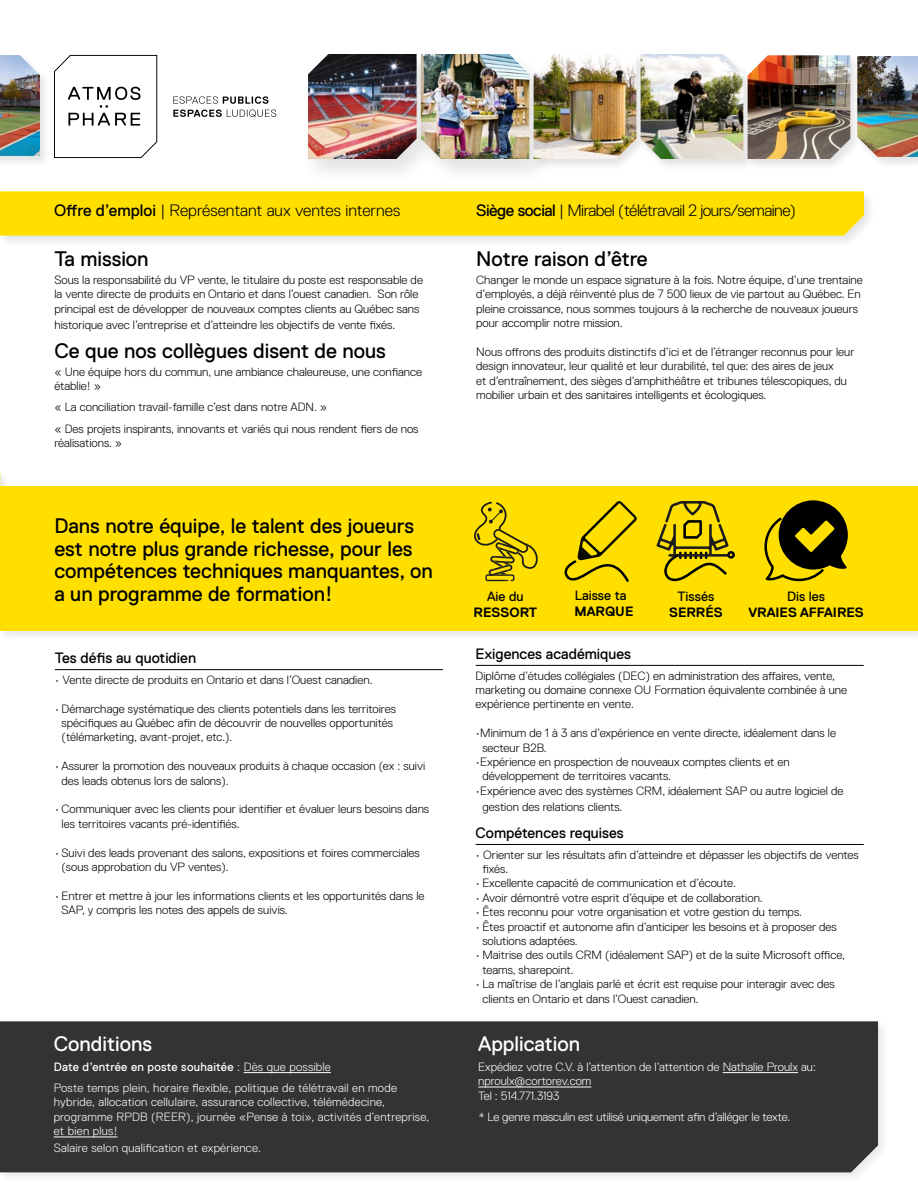
<style>
.page{position:relative;width:918px;height:1188px;background:#fff}
.page>*{position:absolute;margin:0;border:0;box-sizing:border-box;transform-origin:0 0}
.t1{font:21px/22.5px "Replica Pro";color:#000}
.t2{font:21px "Replica Pro";color:#fff}
.t3{font:300 16.5px "Replica Pro";letter-spacing:-.03em;color:#000}
.t4{font:300 16.5px "Replica Pro";color:#000}
.t5{font:15px "Replica Pro";color:#000}
.t6{font:13.5px/16.2px "Replica Pro";color:#000}
.t7{font:700 13.5px "Replica Pro";color:#000}
.Style_de_paragraphe_1{font:300 12px/14.4px "Replica Pro";color:#000}
.t8{font:300 12px/14.4px "Replica Pro";letter-spacing:.02em;color:#fff}
.t9{font:300 12px/14.4px "Replica Pro";color:#fff}
.t10{font:300 12px "Replica Pro";letter-spacing:-.01em;color:#fff}
.t11{font:12px "Replica Pro";letter-spacing:.02em;color:#fff}
.s1{font-weight:400}
.s2{font-weight:300}
.s3{font-weight:700}
</style>
<div class="page">
<div style="left:0;top:470px;width:12px;height:154px;background:#000;opacity:.1"></div>
<div style="left:0;top:53px;width:51px;height:115px;background:#000;opacity:.11"></div>
<img style="left:0;top:55px;width:40px;height:101px">
<div style="left:0;top:484px;width:918px;height:158px;background:#f5f5f5"></div>
<div style="left:0;top:486px;width:918px;height:145px;background:#fedf00"></div>
<hr style="left:476px;top:665px;width:388px;height:1px;background:#000">
<hr style="left:476px;top:844px;width:388px;height:1px;background:#000">
<div style="left:0;top:189px;width:876px;height:59px;background:#000;opacity:.1"></div>
<div style="left:0;top:191px;width:864px;height:45px;background:#fedf00"></div>
<hr style="left:55px;top:669px;width:388px;height:1px;background:#000">
<div style="left:0;top:1019px;width:890px;height:165px;background:#000;opacity:.1"></div>
<div style="left:0;top:1021px;width:878px;height:151px;background:#333"></div>
<hr style="left:244px;top:1072px;width:87px;height:1px;background:#fff">
<hr style="left:54px;top:1137px;width:64px;height:1px;background:#fff">
<hr style="left:723px;top:1072px;width:75px;height:1px;background:#fff">
<hr style="left:478px;top:1087px;width:113px;height:1px;background:#fff">
<svg style="left:54px;top:55px;width:103px;height:103px"></svg>
<svg style="left:173px;top:96px;width:96px;height:8px"></svg>
<svg style="left:173px;top:110px;width:103px;height:7px"></svg>
<div style="left:638px;top:52px;width:117px;height:120px;background:#000;opacity:.11"></div>
<img style="left:648px;top:54px;width:95px;height:105px">
<div style="left:414px;top:50px;width:138px;height:134px;background:#000;opacity:.11"></div>
<img style="left:439px;top:54px;width:90px;height:105px">
<div style="left:531px;top:53px;width:117px;height:118px;background:#000;opacity:.11"></div>
<img style="left:534px;top:54px;width:102px;height:105px">
<div style="left:301px;top:50px;width:138px;height:134px;background:#000;opacity:.11"></div>
<img style="left:308px;top:54px;width:109px;height:105px">
<div style="left:745px;top:54px;width:117px;height:117px;background:#000;opacity:.11"></div>
<img style="left:748px;top:55px;width:102px;height:104px">
<div style="left:854px;top:54px;width:64px;height:115px;background:#000;opacity:.11"></div>
<img style="left:857px;top:56px;width:61px;height:101px">
<svg style="left:474px;top:502px;width:64px;height:79px"></svg>
<svg style="left:565px;top:501px;width:72px;height:81px"></svg>
<svg style="left:657px;top:501px;width:78px;height:80px"></svg>
<svg style="left:764px;top:500px;width:84px;height:82px"></svg>
<p class="t4" style="left:54px;top:201px;width:348px"><span class="s1">Offre d’emploi</span> | Représentant aux ventes internes</p>
<p class="t3" style="left:476px;top:201px;width:321px"><span class="s1">Siège social</span> | Mirabel (télétravail 2 jours/semaine)</p>
<p class="t1" style="left:54px;top:248px;width:96px">Ta mission</p>
<p class="Style_de_paragraphe_1" style="left:54px;top:272px;width:370px">Sous la responsabilité du VP vente, le titulaire du poste est responsable de la vente directe de produits en Ontario et dans l’ouest canadien. Son rôle principal est de développer de nouveaux comptes clients au Québec sans</p>
<p class="Style_de_paragraphe_1" style="left:54px;top:318px;width:342px">historique avec l’entreprise et d’atteindre les objectifs de vente fixés.</p>
<p class="t1" style="left:54px;top:340px;width:333px">Ce que nos collègues disent de nous</p>
<p class="Style_de_paragraphe_1" style="left:54px;top:365px;width:369px">« Une équipe hors du commun, une ambiance chaleureuse, une confiance établie! »</p>
<p class="Style_de_paragraphe_1" style="left:54px;top:400px;width:274px">« La conciliation travail-famille c’est dans notre ADN. »</p>
<p class="Style_de_paragraphe_1" style="left:54px;top:421px;width:366px">« Des projets inspirants, innovants et variés qui nous rendent fiers de nos réalisations. »</p>
<p class="t1" style="left:54px;top:515px;width:380px">Dans notre équipe, le talent des joueurs est notre plus grande richesse, pour les compétences techniques manquantes, on a un programme de formation!</p>
<p class="t5" style="left:55px;top:650px;width:143px">Tes défis au quotidien</p>
<p class="Style_de_paragraphe_1" style="left:55px;top:673px;width:319px">• Vente directe de produits en Ontario et dans l’Ouest canadien.</p>
<p class="Style_de_paragraphe_1" style="left:62px;top:701px;width:336px;text-indent:-7px">• Démarchage systématique des clients potentiels dans les territoires spécifiques au Québec afin de découvrir de nouvelles opportunités (télémarketing, avant-projet, etc.).</p>
<p class="Style_de_paragraphe_1" style="left:62px;top:759px;width:365px;text-indent:-7px">• Assurer la promotion des nouveaux produits à chaque occasion (ex : suivi des leads obtenus lors de salons).</p>
<p class="Style_de_paragraphe_1" style="left:62px;top:802px;width:369px;text-indent:-7px">• Communiquer avec les clients pour identifier et évaluer leurs besoins dans les territoires vacants pré-identifiés.</p>
<p class="Style_de_paragraphe_1" style="left:62px;top:845px;width:360px;text-indent:-7px">• Suivi des leads provenant des salons, expositions et foires commerciales (sous approbation du VP ventes).</p>
<p class="Style_de_paragraphe_1" style="left:62px;top:889px;width:364px;text-indent:-7px">• Entrer et mettre à jour les informations clients et les opportunités dans le<br>SAP, y compris les notes des appels de suivis.</p>
<p class="t2" style="left:54px;top:1032px;width:100px">Conditions</p>
<p class="t11" style="left:54px;top:1060px;width:279px">Date d’entrée en poste souhaitée <span class="s2">: Dès que possible</span></p>
<p class="t8" style="left:54px;top:1081px;width:377px">Poste temps plein, horaire flexible, politique de télétravail en mode hybride, allocation cellulaire, assurance collective, télémédecine, programme RPDB (REER), journée «Pense à toi», activités d’entreprise, et bien plus!</p>
<p class="t8" style="left:54px;top:1140px;width:209px">Salaire selon qualification et expérience.</p>
<p class="t1" style="left:476px;top:248px;width:173px">Notre raison d’être</p>
<p class="Style_de_paragraphe_1" style="left:476px;top:272px;width:388px">Changer le monde un espace signature à la fois. Notre équipe, d’une trentaine d’employés, a déjà réinventé plus de 7 500 lieux de vie partout au Québec. En pleine croissance, nous sommes toujours à la recherche de nouveaux joueurs pour accomplir notre mission.</p>
<p class="Style_de_paragraphe_1" style="left:476px;top:344px;width:380px">Nous offrons des produits distinctifs d’ici et de l’étranger reconnus pour leur design innovateur, leur qualité et leur durabilité, tel que: des aires de jeux<br>et d’entraînement, des sièges d’amphithéâtre et tribunes télescopiques, du mobilier urbain et des sanitaires intelligents et écologiques.</p>
<p class="t6" style="left:487px;top:588px;width:38px">Aie du</p>
<p class="t7" style="left:474px;top:605px;width:65px">RESSORT</p>
<p class="t6" style="left:575px;top:587px;width:60px">Laisse ta<br><span class="s3">MARQUE</span></p>
<p class="t6" style="left:678px;top:588px;width:38px">Tissés</p>
<p class="t7" style="left:669px;top:605px;width:55px">SERRÉS</p>
<p class="t6" style="left:787px;top:588px;width:39px">Dis les</p>
<p class="t7" style="left:749px;top:605px;width:117px">VRAIES AFFAIRES</p>
<p class="t5" style="left:476px;top:646px;width:157px">Exigences académiques</p>
<p class="Style_de_paragraphe_1" style="left:476px;top:668px;width:373px">Diplôme d’études collégiales (DEC) en administration des affaires, vente, marketing ou domaine connexe OU Formation équivalente combinée à une expérience pertinente en vente.</p>
<p class="Style_de_paragraphe_1" style="left:482px;top:726px;width:355px;text-indent:-7px">•Minimum de 1 à 3 ans d’expérience en vente directe, idéalement dans le secteur B2B.</p>
<p class="Style_de_paragraphe_1" style="left:482px;top:755px;width:309px;text-indent:-7px">•Expérience en prospection de nouveaux comptes clients et en développement de territoires vacants.</p>
<p class="Style_de_paragraphe_1" style="left:482px;top:782px;width:363px;line-height:16.5px;text-indent:-7px">•Expérience avec des systèmes CRM, idéalement SAP ou autre logiciel de gestion des relations clients.</p>
<p class="t5" style="left:476px;top:825px;width:150px">Compétences requises</p>
<p class="Style_de_paragraphe_1" style="left:482px;top:847px;width:378px;text-indent:-7px">• Orienter sur les résultats afin d’atteindre et dépasser les objectifs de ventes fixés.</p>
<p class="Style_de_paragraphe_1" style="left:476px;top:876px;width:262px">• Excellente capacité de communication et d’écoute.</p>
<p class="Style_de_paragraphe_1" style="left:476px;top:891px;width:289px">• Avoir démontré votre esprit d’équipe et de collaboration.</p>
<p class="Style_de_paragraphe_1" style="left:476px;top:905px;width:328px">• Êtes reconnu pour votre organisation et votre gestion du temps.</p>
<p class="Style_de_paragraphe_1" style="left:482px;top:919px;width:356px;text-indent:-7px">• Êtes proactif et autonome afin d’anticiper les besoins et à proposer des solutions adaptées.</p>
<p class="Style_de_paragraphe_1" style="left:482px;top:948px;width:364px;text-indent:-7px">• Maitrise des outils CRM (idéalement SAP) et de la suite Microsoft office, teams, sharepoint.</p>
<p class="Style_de_paragraphe_1" style="left:482px;top:977px;width:354px;text-indent:-7px">• La maîtrise de l’anglais parlé et écrit est requise pour interagir avec des clients en Ontario et dans l’Ouest canadien.</p>
<p class="t2" style="left:478px;top:1032px;width:104px">Application</p>
<p class="t9" style="left:478px;top:1060px;width:339px">Expédiez votre C.V. à l’attention de l’attention de Nathalie Proulx au: nproulx@cortorev.com<br>Tel : 514.771.3193</p>
<p class="t10" style="left:478px;top:1110px;width:314px">* Le genre masculin est utilisé uniquement afin d’alléger le texte.</p>
</div>
